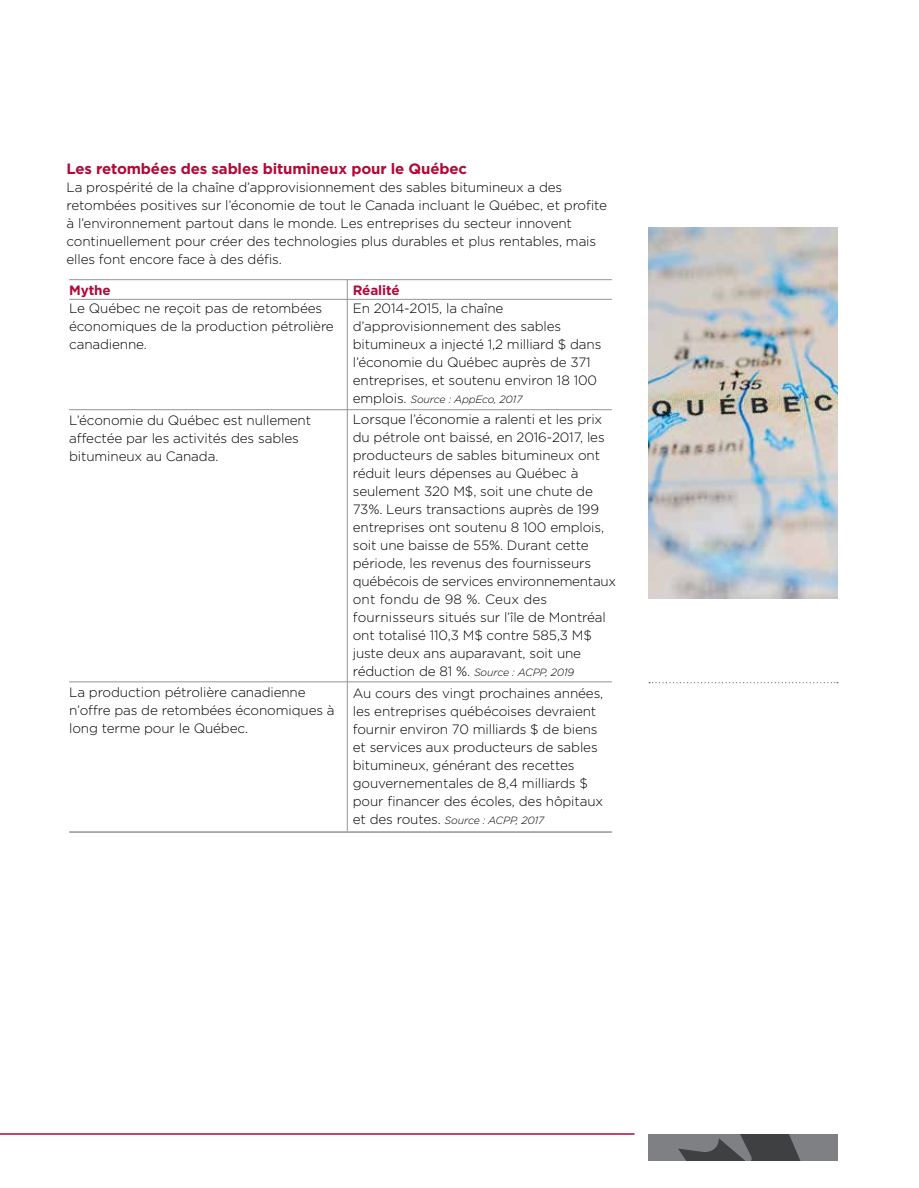
<style>
.page{position:relative;width:919px;height:1188px;background:#fff}
.page>*{position:absolute;margin:0;border:0;box-sizing:border-box;transform-origin:0 0}
.t1{font:700 15px "Gotham";letter-spacing:-.01em;color:#b30838}
.t2{font:300 13.5px/18px "Gotham";letter-spacing:-.01em;color:#000}
.t3{font:700 13.5px "Gotham";letter-spacing:-.01em;color:#b30838}
.t4{font:italic 300 10.5px "Gotham";letter-spacing:-.01em;color:#000}
.s1{font-style:normal;font-size:13.5px}
</style>
<div class="page">
<hr style="left:0;top:1133px;width:634px;height:2px;background:#b30838">
<div style="left:648px;top:1134px;width:189px;height:27px;background:#7e8083"></div>
<svg style="left:678px;top:1134px;width:123px;height:27px"></svg>
<hr style="left:69px;top:409px;width:543px;height:1px;background:#939598">
<hr style="left:69px;top:681px;width:543px;height:1px;background:#939598">
<hr style="left:69px;top:831px;width:543px;height:2px;background:#939598">
<hr style="left:69px;top:299px;width:543px;height:1px;background:#939598">
<hr style="left:69px;top:279px;width:543px;height:1px;background:#939598">
<hr style="left:347px;top:279px;width:1px;height:552px;background:#939598">
<svg style="left:649px;top:682px;width:189px;height:1px"></svg>
<img style="left:648px;top:228px;width:189px;height:370px">
<p class="t1" style="left:66px;top:159px;width:402px">Les retombées des sables bitumineux pour le Québec</p>
<p class="t2" style="left:66px;top:178px;width:542px">La prospérité de la chaîne d’approvisionnement des sables bitumineux a des retombées positives sur l’économie de tout le Canada incluant le Québec, et profite à l’environnement partout dans le monde. Les entreprises du secteur innovent continuellement pour créer des technologies plus durables et plus rentables, mais elles font encore face à des défis.</p>
<p class="t3" style="left:69px;top:281px;width:43px">Mythe</p>
<p class="t2" style="left:69px;top:299px;width:266px">Le Québec ne reçoit pas de retombées économiques de la production pétrolière canadienne.</p>
<p class="t3" style="left:353px;top:281px;width:48px">Réalité</p>
<p class="t2" style="left:353px;top:298px;width:250px">En 2014-2015, la chaîne d’approvisionnement des sables bitumineux a injecté 1,2 milliard $ dans l’économie du Québec auprès de 371 entreprises, et soutenu environ 18 100</p>
<p class="t4" style="left:353px;top:392px;width:171px"><span class="s1">emplois.</span> Source : AppEco, 2017</p>
<p class="t2" style="left:353px;top:410px;width:265px">Lorsque l’économie a ralenti et les prix du pétrole ont baissé, en 2016-2017, les producteurs de sables bitumineux ont réduit leurs dépenses au Québec à seulement 320 M$, soit une chute de 73%. Leurs transactions auprès de 199 entreprises ont soutenu 8 100 emplois, soit une baisse de 55%. Durant cette période, les revenus des fournisseurs québécois de services environnementaux ont fondu de 98 %. Ceux des fournisseurs situés sur l’île de Montréal ont totalisé 110,3 M$ contre 585,3 M$ juste deux ans auparavant, soit une</p>
<p class="t4" style="left:353px;top:666px;width:223px"><span class="s1">réduction de 81 %.</span> Source : ACPP, 2019</p>
<p class="t2" style="left:353px;top:684px;width:252px">Au cours des vingt prochaines années, les entreprises québécoises devraient fournir environ 70 milliards $ de biens et services aux producteurs de sables bitumineux, générant des recettes gouvernementales de 8,4 milliards $ pour financer des écoles, des hôpitaux</p>
<p class="t4" style="left:353px;top:813px;width:193px"><span class="s1">et des routes.</span> Source : ACPP, 2017</p>
<p class="t2" style="left:69px;top:411px;width:243px">L’économie du Québec est nullement affectée par les activités des sables bitumineux au Canada.</p>
<p class="t2" style="left:69px;top:683px;width:267px">La production pétrolière canadienne n’offre pas de retombées économiques à long terme pour le Québec.</p>
</div>
